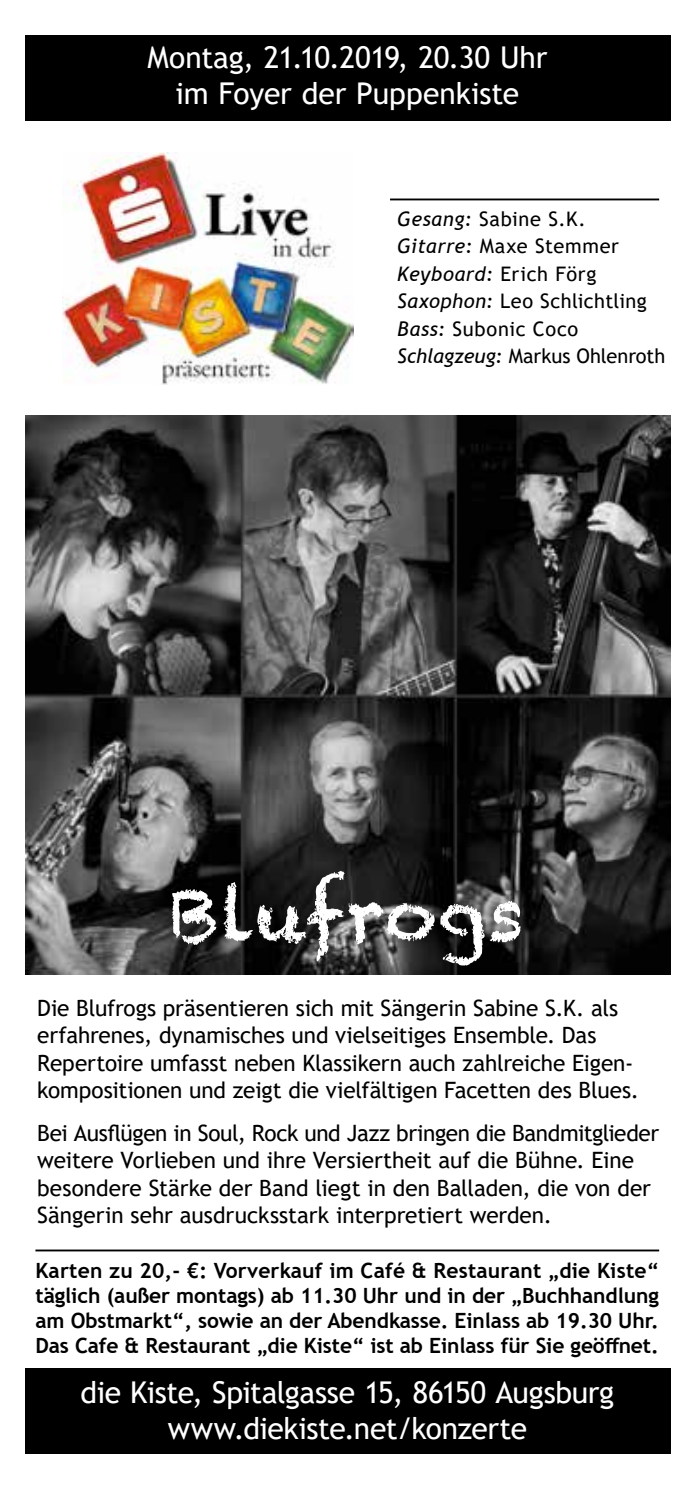
<style>
.page{position:relative;width:695px;height:1489px;background:#fff}
.page>*{position:absolute;margin:0;border:0;box-sizing:border-box;transform-origin:0 0}
.t1{font:72.5px "Chalkduster";letter-spacing:.01em;color:#fff}
.t2{font:30px/36px "Trebuchet MS";letter-spacing:-.01em;color:#fff;text-align:center}
.t3{font:22.5px/27.5px "Trebuchet MS";letter-spacing:-.005em;color:#000}
.t4{font:700 21px/25px "Trebuchet MS";letter-spacing:-.005em;color:#000;text-align:justify}
.t5{font:20px/27.5px "Trebuchet MS";letter-spacing:.02em;color:#000}
.s1{font-style:italic}
</style>
<div class="page">
<img style="left:25px;top:415px;width:645px;height:559px">
<div style="left:25px;top:1368px;width:645px;height:85px;background:#000"></div>
<hr style="left:35px;top:1249px;width:624px;height:2px;background:#000">
<div style="left:25px;top:35px;width:645px;height:85px;background:#000"></div>
<img style="left:62px;top:152px;width:291px;height:232px">
<hr style="left:390px;top:198px;width:269px;height:2px;background:#000">
<h2 class="t2" style="left:147px;top:39px;width:401px">Montag, 21.10.2019, 20.30 Uhr im Foyer der Puppenkiste</h2>
<p class="t5" style="left:397px;top:205px;width:269px"><span class="s1">Gesang:</span> Sabine S.K.<br><span class="s1">Gitarre:</span> Maxe Stemmer<br><span class="s1">Keyboard:</span> Erich Förg<br><span class="s1">Saxophon:</span> Leo Schlichtling<br><span class="s1">Bass:</span> Subonic Coco<br><span class="s1">Schlagzeug:</span> Markus Ohlenroth</p>
<h1 class="t1" style="left:171px;top:872px;width:355px">Blufrogs</h1>
<p class="t3" style="left:37px;top:993px;width:603px">Die Blufrogs präsentieren sich mit Sängerin Sabine S.K. als erfahrenes, dynamisches und vielseitiges Ensemble. Das Repertoire umfasst neben Klassikern auch zahlreiche Eigen&shy;kompositionen und zeigt die vielfältigen Facetten des Blues.</p>
<p class="t3" style="left:37px;top:1118px;width:623px">Bei Ausflügen in Soul, Rock und Jazz bringen die Bandmitglieder weitere Vorlieben und ihre Versiertheit auf die Bühne. Eine besondere Stärke der Band liegt in den Balladen, die von der Sängerin sehr ausdrucksstark interpretiert werden.</p>
<p class="t4" style="left:35px;top:1257px;width:625px">Karten zu 20,- €: Vorverkauf im Café &amp; Restaurant „die Kiste“ täglich (außer montags) ab 11.30 Uhr und in der „Buchhandlung am Obstmarkt“, sowie an der Abendkasse. Einlass ab 19.30 Uhr.<br>Das Cafe &amp; Restaurant „die Kiste“ ist ab Einlass für Sie geöffnet.</p>
<h2 class="t2" style="left:81px;top:1373px;width:535px">die Kiste, Spitalgasse 15, 86150 Augsburg www.diekiste.net/konzerte</h2>
</div>
